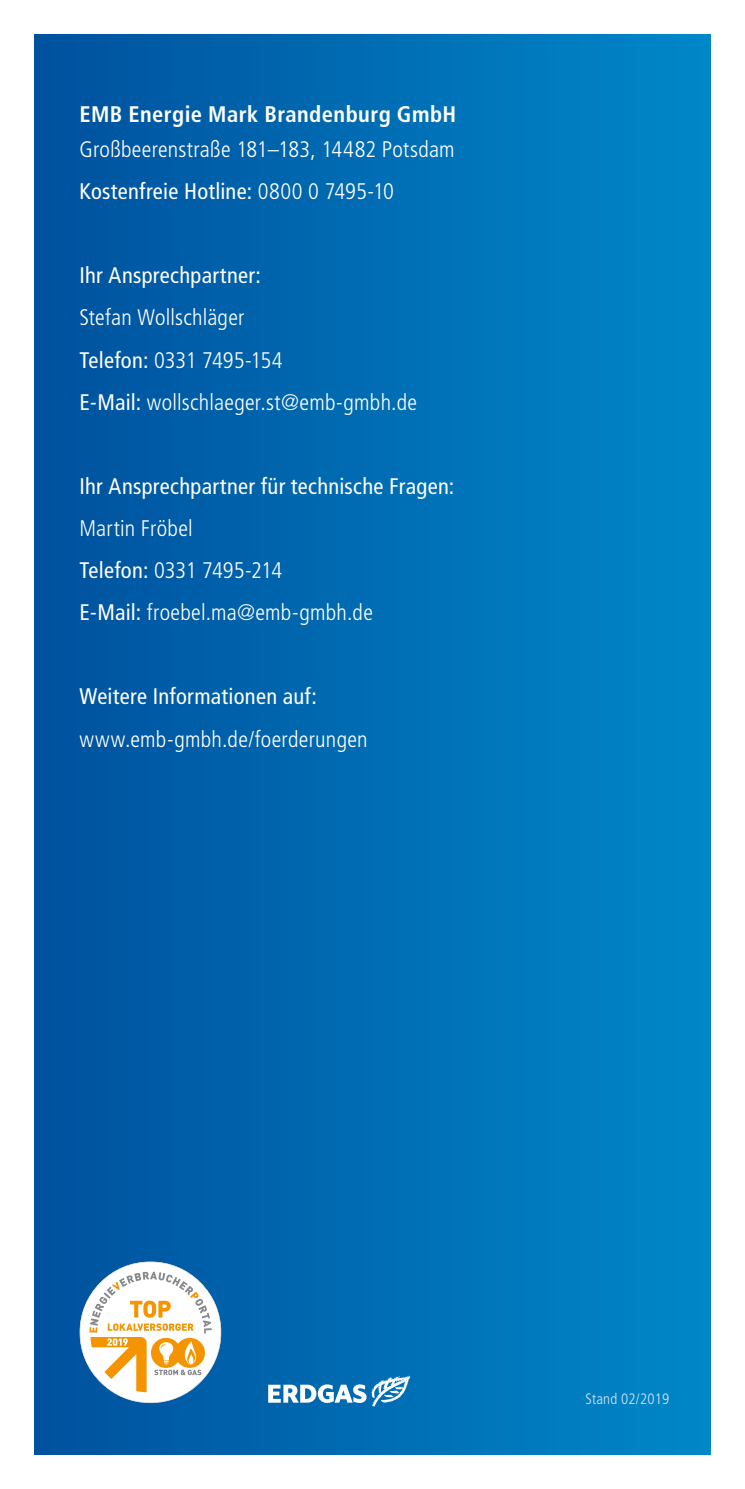
<style>
.page{position:relative;width:745px;height:1489px;background:#fff}
.page>*{position:absolute;margin:0;border:0;box-sizing:border-box;transform-origin:0 0}
.t1{font:300 condensed 22.5px/42px "Frutiger LT";letter-spacing:.01em;color:#fff}
.t2{font:condensed 22.5px "Frutiger LT";letter-spacing:.015em;color:#fff}
.t3{font:700 condensed 22.5px "Frutiger LT";letter-spacing:.02em;color:#fff}
.t4{font:300 condensed 15px "Frutiger LT";letter-spacing:.01em;color:#d8e6f4}
.s1{font-weight:400}
</style>
<div class="page">
<div style="left:34px;top:34px;width:676px;height:1420px;background:linear-gradient(to right,#00519d,#0088c9)"></div>
<svg style="left:268px;top:1375px;width:142px;height:31px"></svg>
<svg style="left:79px;top:1261px;width:142px;height:141px"></svg>
<p class="t3" style="left:79px;top:101px;width:378px">EMB Energie Mark Brandenburg GmbH</p>
<p class="t1" style="left:79px;top:128px;width:376px">Großbeerenstraße 181–183, 14482 Potsdam<br><span class="s1">Kostenfreie Hotline:</span> 0800 0 7495-10</p>
<p class="t2" style="left:79px;top:262px;width:183px">Ihr Ansprechpartner:</p>
<p class="t1" style="left:79px;top:297px;width:339px">Stefan Wollschläger<br><span class="s1">Telefon:</span> 0331 7495-154<br><span class="s1">E-Mail:</span> wollschlaeger.st@emb-gmbh.de</p>
<p class="t2" style="left:79px;top:473px;width:376px">Ihr Ansprechpartner für technische Fragen:</p>
<p class="t1" style="left:79px;top:507px;width:295px">Martin Fröbel<br><span class="s1">Telefon:</span> 0331 7495-214<br><span class="s1">E-Mail:</span> froebel.ma@emb-gmbh.de</p>
<p class="t2" style="left:79px;top:683px;width:239px">Weitere Informationen auf:</p>
<p class="t1" style="left:79px;top:718px;width:289px">www.emb-gmbh.de/foerderungen</p>
<p class="t4" style="left:585px;top:1389px;width:85px">Stand 02/2019</p>
</div>
